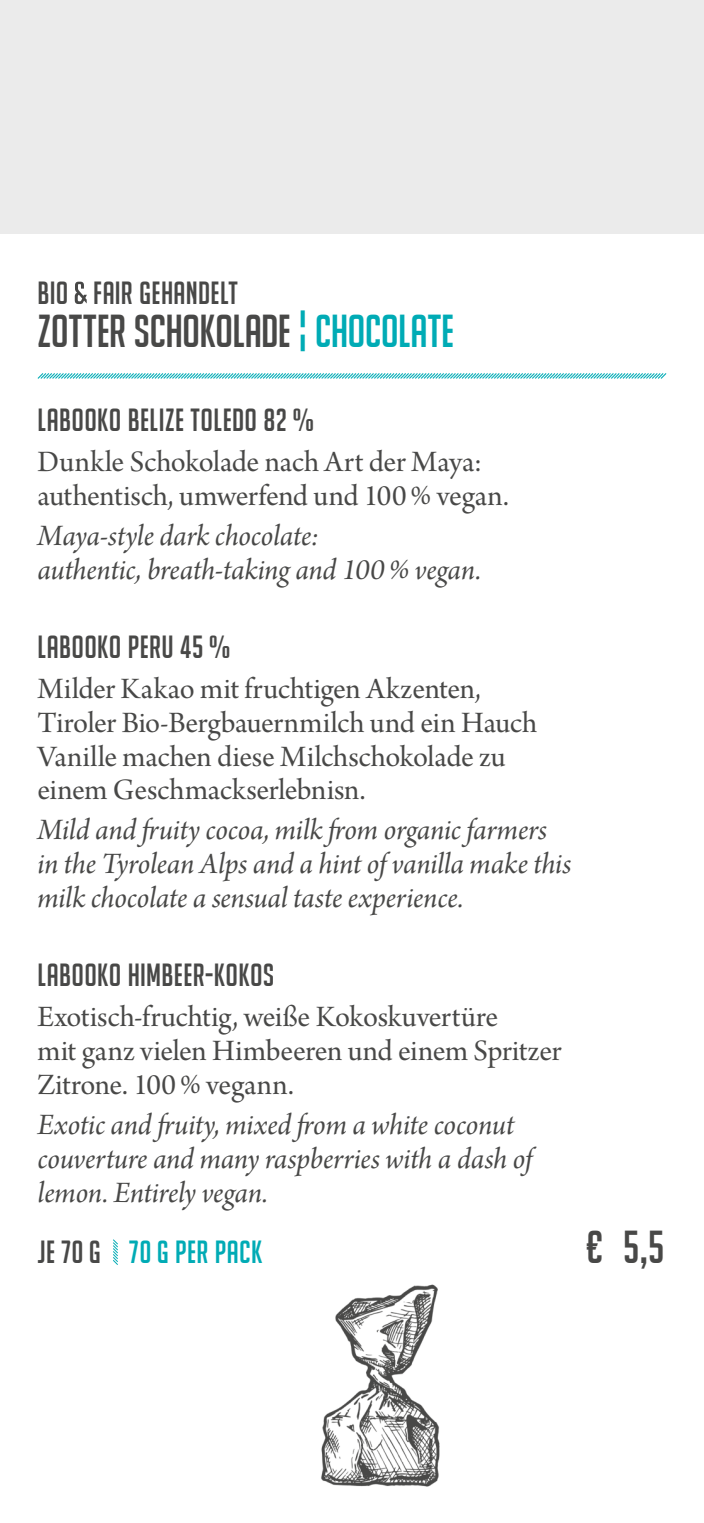
<style>
.page{position:relative;width:704px;height:1523px;background:#fff}
.page>*{position:absolute;margin:0;border:0;box-sizing:border-box;transform-origin:0 0}
.t1{font:45px "Big Noodle Titling";letter-spacing:-.01em;color:#484847}
.t2{font:31.25px/33.8px "Arno Pro Subhead";letter-spacing:-.01em;color:#484847}
.t3{font:31.25px/33.8px "Arno Pro Italic Subhead";letter-spacing:-.005em;color:#484847}
.t4{font:31.25px "Big Noodle Titling";letter-spacing:.01em;color:#484847}
.t5{font:31.25px "Big Noodle Titling";letter-spacing:.02em;color:#00abb5}
.s1{color:#00abb5}
.s2{color:#484847}
</style>
<div class="page">
<div style="left:0;top:0;width:703px;height:234px;background:#ebebeb"></div>
<img style="left:321px;top:1284px;width:119px;height:203px">
<svg style="left:75px;top:282px;width:12px;height:22px"></svg>
<svg style="left:113px;top:1239px;width:5px;height:26px"></svg>
<svg style="left:37px;top:373px;width:630px;height:6px;background:#8ed9dd"></svg>
<p class="t4" style="left:38px;top:276px;width:202px">BIO FAIR GEHANDELT</p>
<h1 class="t1" style="left:38px;top:307px;width:418px">ZOTTER SCHOKOLADE <span class="s1">¦ CHOCOLATE</span></h1>
<p class="t4" style="left:38px;top:403px;width:278px">LABOOKO BELIZE TOLEDO 82%</p>
<p class="t2" style="left:38px;top:446px;width:472px">Dunkle Schokolade nach Art der Maya: authentisch, umwerfend und 100% vegan.</p>
<p class="t3" style="left:38px;top:520px;width:444px">Maya-style dark chocolate:<br>authentic, breath-taking and 100% vegan.</p>
<p class="t4" style="left:38px;top:630px;width:194px">LABOOKO PERU 45%</p>
<p class="t2" style="left:38px;top:673px;width:501px">Milder Kakao mit fruchtigen Akzenten, Tiroler Bio-Bergbauernmilch und ein Hauch Vanille machen diese Milchschokolade zu einem Geschmackserlebnisn.</p>
<p class="t3" style="left:38px;top:815px;width:535px">Mild and fruity cocoa, milk from organic farmers in the Tyrolean Alps and a hint of vanilla make this milk chocolate a sensual taste experience.</p>
<p class="t4" style="left:38px;top:958px;width:238px">LABOOKO HIMBEER-KOKOS</p>
<p class="t2" style="left:38px;top:1002px;width:525px">Exotisch-fruchtig, weiße Kokoskuvertüre<br>mit ganz vielen Himbeeren und einem Spritzer<br>Zitrone. 100% vegann.</p>
<p class="t3" style="left:38px;top:1109px;width:496px">Exotic and fruity, mixed from a white coconut couverture and many raspberries with a dash of lemon. Entirely vegan.</p>
<p class="t5" style="left:38px;top:1235px;width:226px"><span class="s2">JE 70G</span> 70G PER PACK</p>
<h1 class="t1" style="left:586px;top:1223px;width:80px">€ 5,5</h1>
</div>
